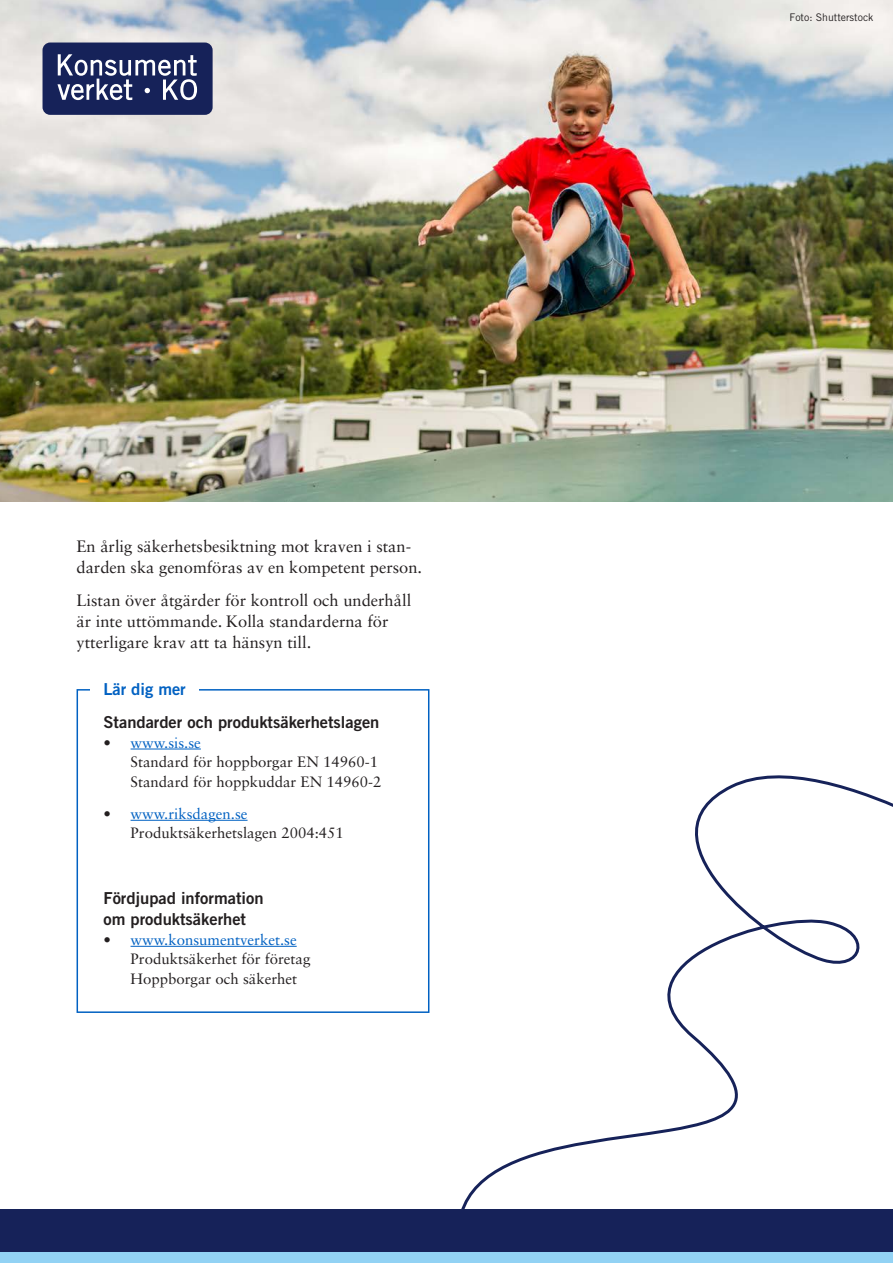
<style>
.page{position:relative;width:893px;height:1263px;background:#fff}
.page>*{position:absolute;margin:0;border:0;box-sizing:border-box;transform-origin:0 0}
.Brödtext{font:16.5px/21px "Sabon LT Std";color:#231f20}
.Faktaruta__underrubr{font:16.5px/21px "Trade Gothic LT Std Bd 2";color:#231f20}
.Faktaruta__rubrik{font:16.5px "Trade Gothic LT Std Bd 2";color:#0061c2}
.Faktaruta__brödtext{font:15px/19.5px "Sabon LT Std";color:#231f20}
.Bild__byline{font:10.5px "Trade Gothic LT Std";color:#231f20}
.s1{color:#0061c2}
</style>
<div class="page">
<svg style="left:402px;top:738px;width:491px;height:472px"></svg>
<img style="left:0;top:0;width:893px;height:502px">
<div style="left:0;top:1210px;width:893px;height:53px;background:#162259"></div>
<div style="left:0;top:1252px;width:893px;height:11px;background:#92d2f4"></div>
<div style="left:43px;top:43px;width:170px;height:72px;background:#162259;border-radius:8px"></div>
<svg style="left:57px;top:54px;width:140px;height:46px"></svg>
<hr style="left:131px;top:749px;width:70px;height:1px;background:#0061c2">
<hr style="left:131px;top:820px;width:117px;height:1px;background:#0061c2">
<hr style="left:131px;top:946px;width:166px;height:1px;background:#0061c2">
<div style="left:77px;top:689px;width:352px;height:324px;border:2px solid #0061c2"></div>
<div style="left:91px;top:679px;width:108px;height:20px;background:#fff"></div>
<p class="Brödtext" style="left:77px;top:535px;width:347px">En årlig säkerhetsbesiktning mot kraven i stan&shy;darden ska genomföras av en kompetent person.</p>
<p class="Brödtext" style="left:77px;top:590px;width:336px">Listan över åtgärder för kontroll och underhåll är inte uttömmande. Kolla standarderna för ytterligare krav att ta hänsyn till.</p>
<h2 class="Faktaruta__rubrik" style="left:103px;top:679px;width:84px">Lär dig mer</h2>
<h3 class="Faktaruta__underrubr" style="left:104px;top:711px;width:277px">Standarder och produktsäkerhetslagen</h3>
<p class="Faktaruta__brödtext" style="left:131px;top:732px;width:252px;text-indent:-27px">• <span class="s1">www.sis.se<br></span>Standard för hoppborgar EN 14960-1<br>Standard för hoppkuddar EN 14960-2</p>
<p class="Faktaruta__brödtext" style="left:131px;top:804px;width:215px;text-indent:-27px">• <span class="s1">www.riksdagen.se<br></span>Produktsäkerhetslagen 2004:451</p>
<h3 class="Faktaruta__underrubr" style="left:104px;top:888px;width:161px">Fördjupad information om produktsäkerhet</h3>
<p class="Faktaruta__brödtext" style="left:131px;top:930px;width:182px;text-indent:-27px">• <span class="s1">www.konsumentverket.se<br></span>Produktsäkerhet för företag<br>Hoppborgar och säkerhet</p>
<p class="Bild__byline" style="left:789px;top:11px;width:85px">Foto: Shutterstock</p>
</div>
